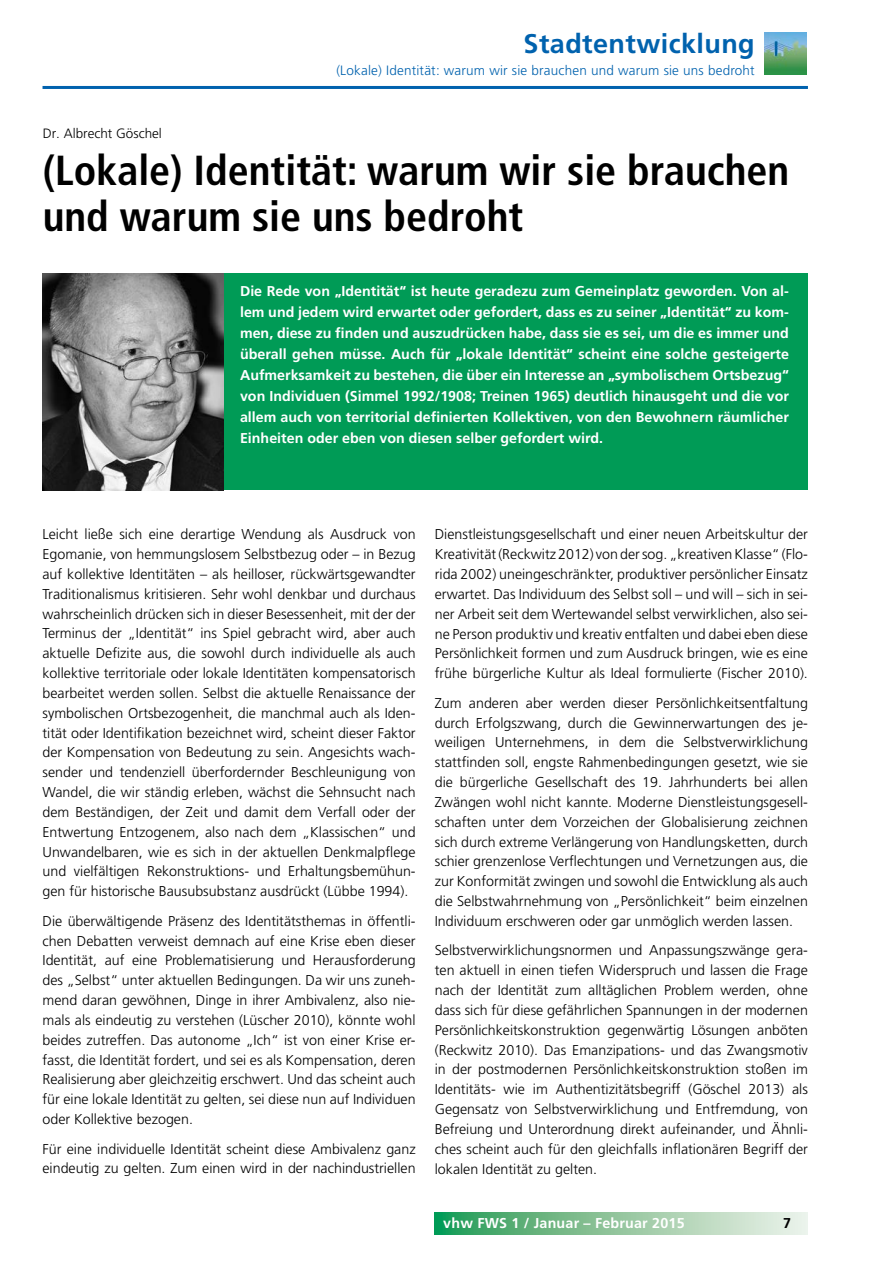
<style>
.page{position:relative;width:893px;height:1263px;background:#fff}
.page>*{position:absolute;margin:0;border:0;box-sizing:border-box;transform-origin:0 0}
.t1{font:700 condensed 42px/46.5px "Frutiger LT";color:#000}
.t2{font:700 27px "Frutiger LT";letter-spacing:.015em;color:#0062ae}
.t3{font:300 14.25px/19.8px "Frutiger LT";color:#000;text-align:justify}
.t4{font:700 14.25px/21px "Frutiger LT";color:#fff;text-align:justify}
.t5{font:700 14.25px "Frutiger LT";color:#000}
.t6{font:300 13.5px "Frutiger LT";letter-spacing:.015em;color:#0062ae}
.t7{font:300 13.5px "Frutiger CE";color:#000}
</style>
<div class="page">
<hr style="left:43px;top:86px;width:765px;height:3px;background:#0062ae">
<svg style="left:435px;top:1213px;width:373px;height:21px;background:#8ec69f"></svg>
<img style="left:764px;top:32px;width:42px;height:43px">
<div style="left:43px;top:273px;width:765px;height:217px;background:#009b56"></div>
<img style="left:43px;top:273px;width:180px;height:217px">
<h2 class="t2" style="left:524px;top:28px;width:233px">Stadtentwicklung</h2>
<p class="t6" style="left:336px;top:62px;width:420px">(Lokale) Identität: warum wir sie brauchen und warum sie uns bedroht</p>
<p class="t7" style="left:43px;top:126px;width:121px">Dr. Albrecht Göschel</p>
<h1 class="t1" style="left:43px;top:147px;width:748px">(Lokale) Identität: warum wir sie brauchen und warum sie uns bedroht</h1>
<p class="t4" style="left:240px;top:281px;width:550px">Die Rede von „Identität“ ist heute geradezu zum Gemeinplatz geworden. Von al&shy;lem und jedem wird erwartet oder gefordert, dass es zu seiner „Identität“ zu kom&shy;men, diese zu finden und auszudrücken habe, dass sie es sei, um die es immer und überall gehen müsse. Auch für „lokale Identität“ scheint eine solche gesteigerte Aufmerksamkeit zu bestehen, die über ein Interesse an „symbolischem Ortsbezug“ von Individuen (Simmel 1992/1908; Treinen 1965) deutlich hinausgeht und die vor allem auch von territorial definierten Kollektiven, von den Bewohnern räumlicher Einheiten oder eben von diesen selber gefordert wird.</p>
<p class="t3" style="left:43px;top:525px;width:375px">Leicht ließe sich eine derartige Wendung als Ausdruck von Egomanie, von hemmungslosem Selbstbezug oder – in Bezug auf kollektive Identitäten – als heilloser, rückwärtsgewandter Traditionalismus kritisieren. Sehr wohl denkbar und durchaus wahrscheinlich drücken sich in dieser Besessenheit, mit der der Terminus der „Identität“ ins Spiel gebracht wird, aber auch aktuelle Defizite aus, die sowohl durch individuelle als auch kollektive territoriale oder lokale Identitäten kompensatorisch bearbeitet werden sollen. Selbst die aktuelle Renaissance der symbolischen Ortsbezogenheit, die manchmal auch als Iden&shy;tität oder Identifikation bezeichnet wird, scheint dieser Faktor der Kompensation von Bedeutung zu sein. Angesichts wach&shy;sender und tendenziell überfordernder Beschleunigung von Wandel, die wir ständig erleben, wächst die Sehnsucht nach dem Beständigen, der Zeit und damit dem Verfall oder der Entwertung Entzogenem, also nach dem „Klassischen“ und Unwandelbaren, wie es sich in der aktuellen Denkmalpflege und vielfältigen Rekonstruktions- und Erhaltungsbemühun&shy;gen für historische Bausubsubstanz ausdrückt (Lübbe 1994).</p>
<p class="t3" style="left:43px;top:911px;width:375px">Die überwältigende Präsenz des Identitätsthemas in öffentli&shy;chen Debatten verweist demnach auf eine Krise eben dieser Identität, auf eine Problematisierung und Herausforderung des „Selbst“ unter aktuellen Bedingungen. Da wir uns zuneh&shy;mend daran gewöhnen, Dinge in ihrer Ambivalenz, also nie&shy;mals als eindeutig zu verstehen (Lüscher 2010), könnte wohl beides zutreffen. Das autonome „Ich“ ist von einer Krise er&shy;fasst, die Identität fordert, und sei es als Kompensation, deren Realisierung aber gleichzeitig erschwert. Und das scheint auch für eine lokale Identität zu gelten, sei diese nun auf Individuen oder Kollektive bezogen.</p>
<p class="t3" style="left:43px;top:1139px;width:375px">Für eine individuelle Identität scheint diese Ambivalenz ganz eindeutig zu gelten. Zum einen wird in der nachindustriellen</p>
<p class="t3" style="left:435px;top:525px;width:375px">Dienstleistungsgesellschaft und einer neuen Arbeitskultur der Kreativität (Reckwitz 2012) von der sog. „kreativen Klasse“ (Flo&shy;rida 2002) uneingeschränkter, produktiver persönlicher Einsatz erwartet. Das Individuum des Selbst soll – und will – sich in sei&shy;ner Arbeit seit dem Wertewandel selbst verwirklichen, also sei&shy;ne Person produktiv und kreativ entfalten und dabei eben diese Persönlichkeit formen und zum Ausdruck bringen, wie es eine frühe bürgerliche Kultur als Ideal formulierte (Fischer 2010).</p>
<p class="t3" style="left:435px;top:693px;width:375px">Zum anderen aber werden dieser Persönlichkeitsentfaltung durch Erfolgszwang, durch die Gewinnerwartungen des je&shy;weiligen Unternehmens, in dem die Selbstverwirklichung stattfinden soll, engste Rahmenbedingungen gesetzt, wie sie die bürgerliche Gesellschaft des 19. Jahrhunderts bei allen Zwängen wohl nicht kannte. Moderne Dienstleistungsgesell&shy;schaften unter dem Vorzeichen der Globalisierung zeichnen sich durch extreme Verlängerung von Handlungsketten, durch schier grenzenlose Verflechtungen und Vernetzungen aus, die zur Konformität zwingen und sowohl die Entwicklung als auch die Selbstwahrnehmung von „Persönlichkeit“ beim einzelnen Individuum erschweren oder gar unmöglich werden lassen.</p>
<p class="t3" style="left:435px;top:941px;width:375px">Selbstverwirklichungsnormen und Anpassungszwänge gera&shy;ten aktuell in einen tiefen Widerspruch und lassen die Frage nach der Identität zum alltäglichen Problem werden, ohne dass sich für diese gefährlichen Spannungen in der modernen Persönlichkeitskonstruktion gegenwärtig Lösungen anböten (Reckwitz 2010). Das Emanzipations- und das Zwangsmotiv in der postmodernen Persönlichkeitskonstruktion stoßen im Identitäts- wie im Authentizitätsbegriff (Göschel 2013) als Gegensatz von Selbstverwirklichung und Entfremdung, von Befreiung und Unterordnung direkt aufeinander, und Ähnli&shy;ches scheint auch für den gleichfalls inflationären Begriff der lokalen Identität zu gelten.</p>
<p class="t4" style="left:443px;top:1213px;width:243px">vhw FWS 1 / Januar – Februar 2015</p>
<p class="t5" style="left:783px;top:1214px;width:9px">7</p>
</div>
